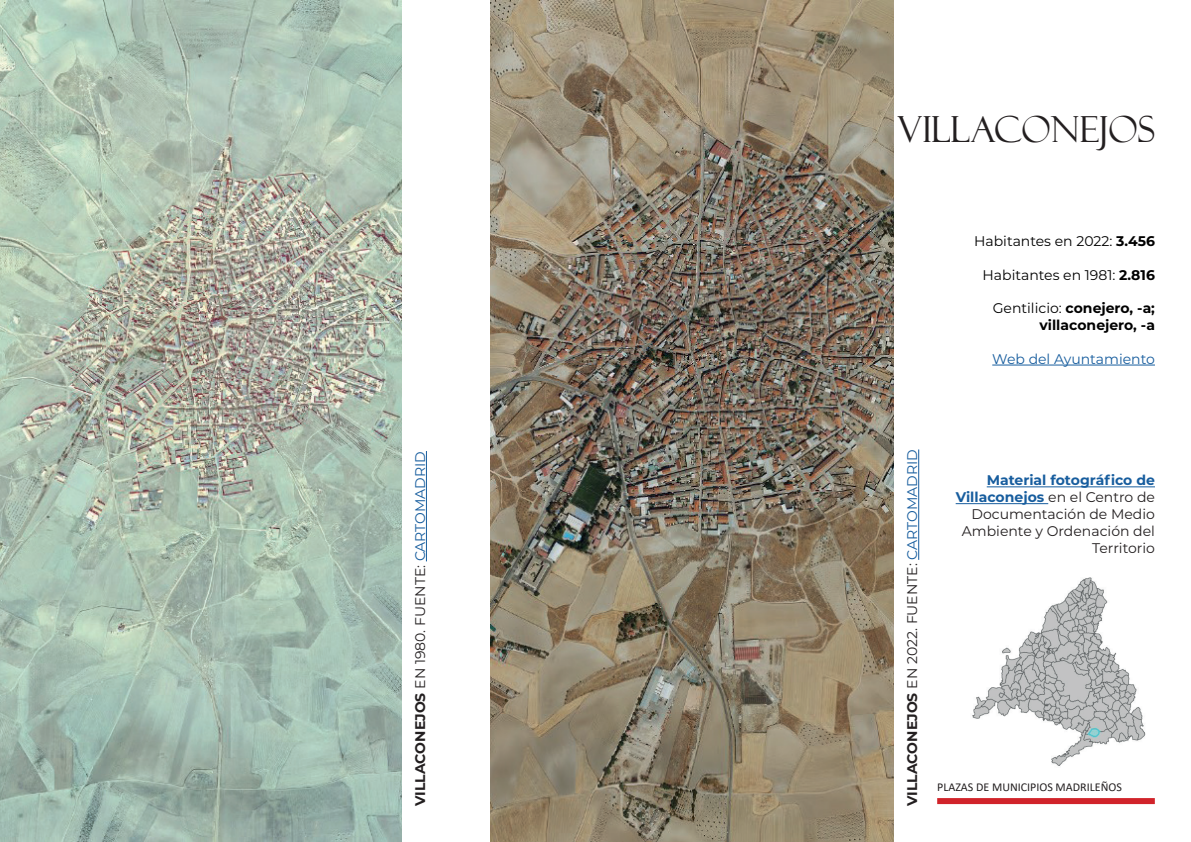
<style>
.page{position:relative;width:1191px;height:842px;background:#fff}
.page>*{position:absolute;margin:0;border:0;box-sizing:border-box;transform-origin:0 0}
.t1{font:36px "Felix Titling";color:#231f20}
.t2{font:14px/16.8px "Montserrat";color:#231f20;text-align:right}
.t3{font:14px "Montserrat";color:#000}
.t4{font:700 14px/16.8px "Montserrat";color:#000;text-align:right}
.t5{font:14px "Montserrat";color:#175d9e}
.t6{font:12px "Calibri";color:#231f20}
.s1{font-weight:700}
.s2{font-weight:400}
.s3{color:#175d9e}
.s4{font-weight:700;color:#175d9e}
</style>
<div class="page">
<div style="left:937px;top:798px;width:217px;height:6px;background:#d1232a"></div>
<img style="left:0;top:0;width:402px;height:842px">
<img style="left:490px;top:0;width:403px;height:842px">
<img style="left:972px;top:577px;width:174px;height:189px">
<hr style="left:992px;top:365px;width:163px;height:1px;background:#175d9e">
<hr style="left:986px;top:486px;width:169px;height:1px;background:#175d9e">
<hr style="left:955px;top:503px;width:93px;height:1px;background:#175d9e">
<hr style="left:426px;top:451px;width:1px;height:110px;background:#175d9e">
<hr style="left:918px;top:449px;width:1px;height:111px;background:#175d9e">
<p class="t1" style="left:897px;top:108px;width:259px">VILLACONEJOS</p>
<p class="t3" style="left:974px;top:231px;width:182px">Habitantes en 2022: <span class="s1">3.456</span></p>
<p class="t3" style="left:982px;top:265px;width:174px">Habitantes en 1981: <span class="s1">2.816</span></p>
<p class="t4" style="left:992px;top:299px;width:164px"><span class="s2">Gentilicio:</span> conejero, -a; villaconejero, -a</p>
<p class="t5" style="left:992px;top:349px;width:164px">Web del Ayuntamiento</p>
<p class="t2" style="left:411px;top:806px;width:356px;rotate:-90deg"><span class="s1">VILLACONEJOS</span> EN 1980. FUENTE: <span class="s3">CARTOMADRID</span></p>
<p class="t2" style="left:903px;top:806px;width:358px;rotate:-90deg"><span class="s1">VILLACONEJOS</span> EN 2022. FUENTE: <span class="s3">CARTOMADRID</span></p>
<p class="t2" style="left:955px;top:472px;width:201px"><span class="s4">Material fotográfico de<br>Villaconejos</span> en el Centro de<br>Documentación de Medio<br>Ambiente y Ordenación del<br>Territorio</p>
<p class="t6" style="left:937px;top:778px;width:186px">PLAZAS DE MUNICIPIOS MADRILEÑOS</p>
</div>
